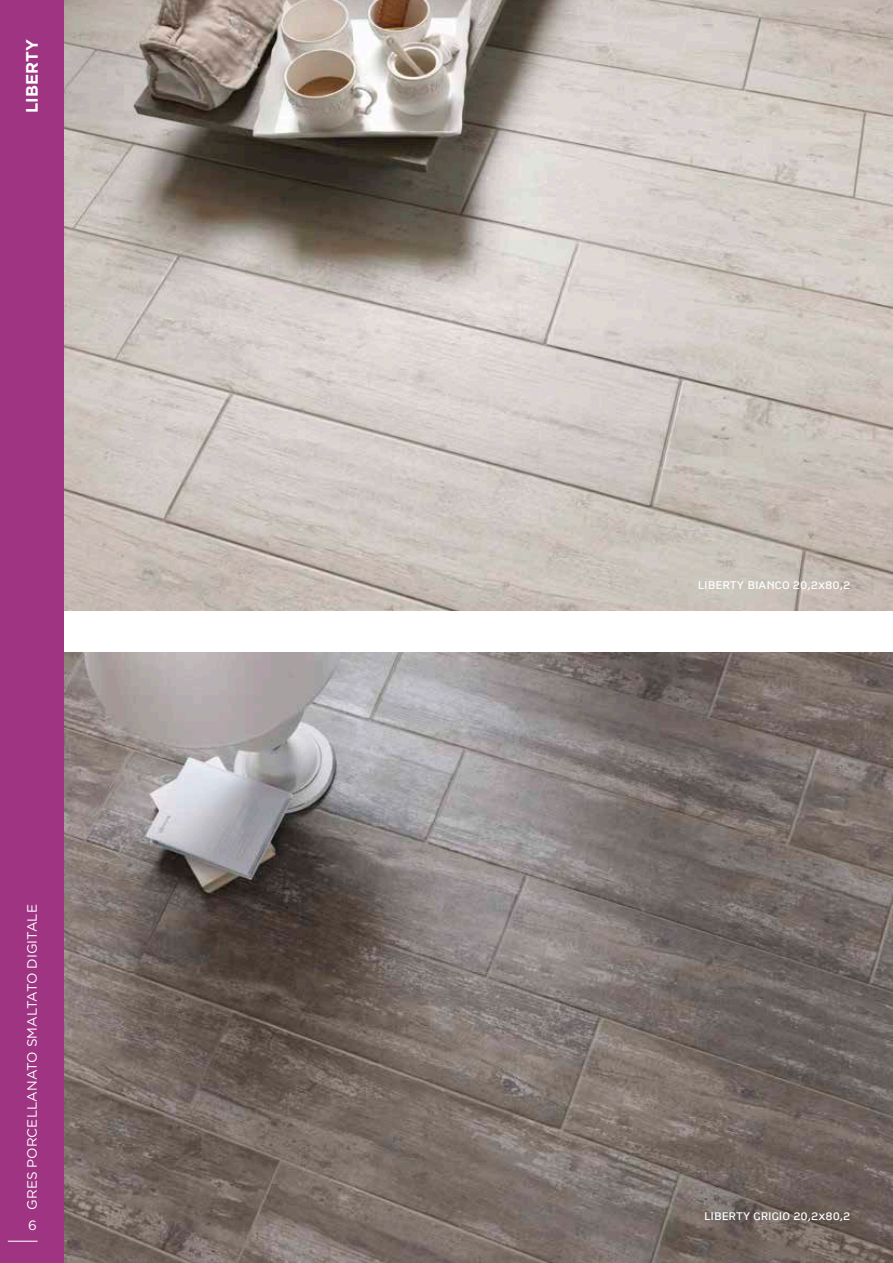
<style>
.page{position:relative;width:893px;height:1263px;background:#fff}
.page>*{position:absolute;margin:0;border:0;box-sizing:border-box;transform-origin:0 0}
.t1{font:700 16.5px "Gotham";color:#fff}
.t2{font:13.5px "Gotham";color:#fff}
.t3{font:12.45px "CP Company TT Regular";color:#fff}
.t4{font:12.3px "CP Company TT Regular";color:#fff}
</style>
<div class="page">
<img style="left:64px;top:653px;width:829px;height:610px">
<img style="left:64px;top:0;width:829px;height:610px">
<div style="left:0;top:0;width:64px;height:1263px;background:#9e3482"></div>
<hr style="left:8px;top:1241px;width:30px;height:1px;background:#fff">
<p class="t1" style="left:22px;top:113px;width:75px;rotate:-90deg">liberty</p>
<p class="t2" style="left:25px;top:1210px;width:307px;rotate:-90deg">gres porcellanato smaltato digitale</p>
<p class="t2" style="left:28px;top:1218px;width:10px">6</p>
<p class="t3" style="left:698px;top:578px;width:154px">LIBERTY BIANCO 20,2x80,2</p>
<p class="t4" style="left:704px;top:1209px;width:148px">LIBERTY GRIGIO 20,2x80,2</p>
</div>
